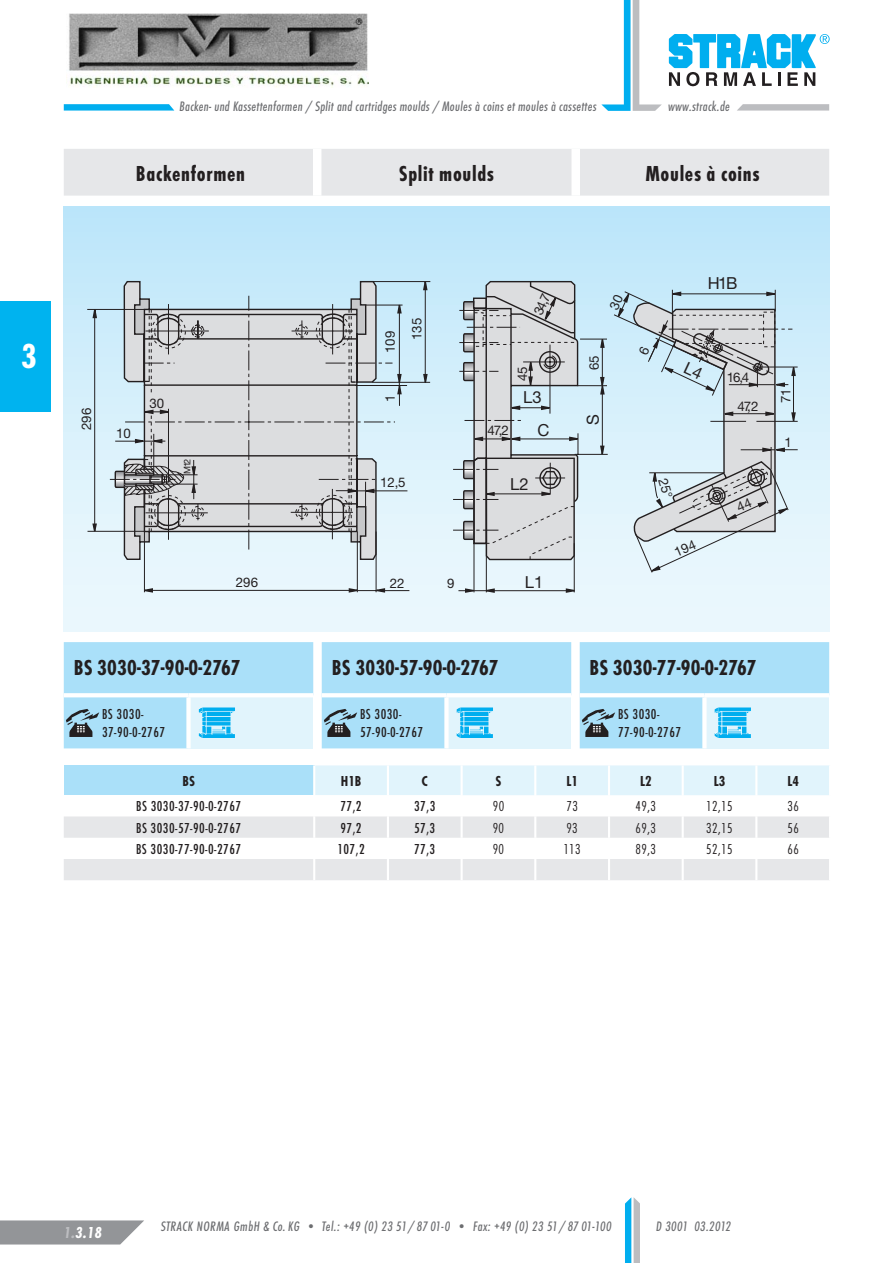
<style>
.page{position:relative;width:893px;height:1263px;background:#fff}
.page>*{position:absolute;margin:0;border:0;box-sizing:border-box;transform-origin:0 0}
.t1{font:36px "Futura T Bol Con";color:#fff}
.t2{font:22.5px "Futura T Bol Con";letter-spacing:.025em;color:#231f20}
.t3{font:16.65px/32.2px "Helvetica Neue LT Std";color:#231f20}
.t4{font:16.5px "Futura T Bol Con Obl";color:#fff}
.áTabFu__10_12_FutLig{font:15px "Futura T Med Con";letter-spacing:.03em;color:#231f20}
.Grndschr__10_12_FutL{font:15px "Futura T Med Con";letter-spacing:.03em;color:#231f20}
.áTabFu__10_12_FutLig-2{font:15px "Futura T Lig Con";letter-spacing:.03em;color:#231f20}
.t5{font:15px "Futura T Bol Con";color:#231f20}
.t6{font:14.25px "Futura T Med Con Obl";letter-spacing:.02em;color:#6c6d70}
.t7{font:13.2px "Helvetica Neue LT Std";color:#231f20}
.t8{font:9.15px "Helvetica Neue LT Std";color:#231f20}
.s1{color:#bcbdc0}
</style>
<div class="page">
<svg style="left:0;top:1220px;width:144px;height:24px;background:#9d9fa2"></svg>
<svg style="left:625px;top:1197px;width:15px;height:66px"></svg>
<div style="left:64px;top:149px;width:765px;height:47px;background:#e6e7e9"></div>
<div style="left:313px;top:149px;width:8px;height:47px;background:#fff"></div>
<div style="left:571px;top:149px;width:9px;height:47px;background:#fff"></div>
<div style="left:0;top:301px;width:51px;height:110px;background:#00b3ef"></div>
<svg style="left:669px;top:34px;width:161px;height:52px"></svg>
<svg style="left:737px;top:104px;width:92px;height:7px"></svg>
<svg style="left:601px;top:0;width:61px;height:111px"></svg>
<svg style="left:64px;top:104px;width:110px;height:7px"></svg>
<div style="left:64px;top:206px;width:765px;height:425px;background:linear-gradient(to bottom,#bde6fa,#f0f9fd)"></div>
<svg style="left:64px;top:642px;width:249px;height:106px;background:#b6e2f6"></svg>
<img style="left:199px;top:707px;width:36px;height:27px">
<svg style="left:137px;top:591px;width:17px;height:2px"></svg>
<svg style="left:422px;top:274px;width:6px;height:17px"></svg>
<svg style="left:464px;top:591px;width:32px;height:3px"></svg>
<svg style="left:565px;top:591px;width:17px;height:3px"></svg>
<hr style="left:144px;top:531px;width:1px;height:61px;background:#231f20">
<hr style="left:373px;top:281px;width:57px;height:1px;background:#231f20">
<svg style="left:348px;top:591px;width:61px;height:2px"></svg>
<hr style="left:425px;top:288px;width:1px;height:88px;background:#231f20">
<hr style="left:574px;top:543px;width:1px;height:49px;background:#231f20">
<hr style="left:486px;top:543px;width:1px;height:49px;background:#231f20">
<hr style="left:474px;top:543px;width:1px;height:49px;background:#231f20">
<svg style="left:115px;top:330px;width:683px;height:261px;background:#def0f8"></svg>
<svg style="left:453px;top:280px;width:132px;height:281px;background:#c3cbd0"></svg>
<svg style="left:110px;top:280px;width:293px;height:281px;background:#c7cfd4"></svg>
<svg style="left:92px;top:522px;width:6px;height:16px"></svg>
<svg style="left:92px;top:302px;width:6px;height:17px"></svg>
<hr style="left:94px;top:313px;width:1px;height:217px;background:#231f20">
<hr style="left:87px;top:309px;width:58px;height:1px;background:#231f20">
<hr style="left:88px;top:531px;width:57px;height:1px;background:#231f20">
<svg style="left:64px;top:765px;width:765px;height:30px;background:#cfedfb"></svg>
<svg style="left:64px;top:816px;width:765px;height:64px;fill:#e6e7e9"></svg>
<hr style="left:313px;top:765px;width:2px;height:30px;background:#fff">
<hr style="left:387px;top:765px;width:2px;height:30px;background:#fff">
<hr style="left:461px;top:765px;width:2px;height:30px;background:#fff">
<hr style="left:534px;top:765px;width:2px;height:30px;background:#fff">
<hr style="left:608px;top:765px;width:2px;height:30px;background:#fff">
<hr style="left:682px;top:765px;width:2px;height:30px;background:#fff">
<hr style="left:755px;top:765px;width:2px;height:30px;background:#fff">
<hr style="left:313px;top:816px;width:2px;height:22px;background:#fff">
<hr style="left:387px;top:816px;width:2px;height:22px;background:#fff">
<hr style="left:461px;top:816px;width:2px;height:22px;background:#fff">
<hr style="left:534px;top:816px;width:2px;height:22px;background:#fff">
<hr style="left:608px;top:816px;width:2px;height:22px;background:#fff">
<hr style="left:682px;top:816px;width:2px;height:22px;background:#fff">
<hr style="left:755px;top:816px;width:2px;height:22px;background:#fff">
<hr style="left:313px;top:838px;width:2px;height:21px;background:#fff">
<hr style="left:387px;top:838px;width:2px;height:21px;background:#fff">
<hr style="left:461px;top:838px;width:2px;height:21px;background:#fff">
<hr style="left:534px;top:838px;width:2px;height:21px;background:#fff">
<hr style="left:608px;top:838px;width:2px;height:21px;background:#fff">
<hr style="left:682px;top:838px;width:2px;height:21px;background:#fff">
<hr style="left:755px;top:838px;width:2px;height:21px;background:#fff">
<hr style="left:313px;top:859px;width:2px;height:21px;background:#fff">
<hr style="left:387px;top:859px;width:2px;height:21px;background:#fff">
<hr style="left:461px;top:859px;width:2px;height:21px;background:#fff">
<hr style="left:534px;top:859px;width:2px;height:21px;background:#fff">
<hr style="left:608px;top:859px;width:2px;height:21px;background:#fff">
<hr style="left:682px;top:859px;width:2px;height:21px;background:#fff">
<hr style="left:755px;top:859px;width:2px;height:21px;background:#fff">
<svg style="left:322px;top:642px;width:249px;height:106px;background:#b6e2f6"></svg>
<img style="left:457px;top:707px;width:36px;height:27px">
<svg style="left:580px;top:642px;width:249px;height:106px;background:#b6e2f6"></svg>
<img style="left:715px;top:707px;width:36px;height:27px">
<img style="left:69px;top:14px;width:299px;height:74px">
<svg style="left:599px;top:287px;width:199px;height:287px;background:#cbdae2"></svg>
<h1 class="t1" style="left:21px;top:336px;width:17px">3</h1>
<p class="t6" style="left:180px;top:98px;width:418px">Backen- und Kassettenformen / Split and cartridges moulds / Moules à coins et moules à cassettes</p>
<p class="t6" style="left:668px;top:98px;width:63px">www.strack.de</p>
<h2 class="t2" style="left:136px;top:160px;width:111px">Backenformen</h2>
<h2 class="t2" style="left:399px;top:160px;width:97px">Split moulds</h2>
<h2 class="t2" style="left:645px;top:160px;width:116px">Moules à coins</h2>
<p class="t7" style="left:382px;top:353px;width:24px;rotate:-90deg">109</p>
<p class="t7" style="left:409px;top:340px;width:24px;rotate:-90deg">135</p>
<p class="t7" style="left:530px;top:311px;width:23px;rotate:-65deg">34,7</p>
<p class="t7" style="left:515px;top:381px;width:16px;rotate:-90deg">45</p>
<p class="t7" style="left:586px;top:370px;width:16px;rotate:-90deg">65</p>
<p class="t3" style="left:537px;top:381px;width:13px;text-indent:-14px">L3<br>C</p>
<p class="t7" style="left:382px;top:402px;width:9px;rotate:-90deg">1</p>
<p class="t7" style="left:150px;top:395px;width:16px">30</p>
<p class="t7" style="left:79px;top:430px;width:24px;rotate:-90deg">296</p>
<p class="t3" style="left:577px;top:425px;width:12px;rotate:-90deg">S</p>
<p class="t7" style="left:487px;top:422px;width:23px">47,2</p>
<p class="t7" style="left:116px;top:426px;width:16px">10</p>
<p class="t8" style="left:182px;top:474px;width:17px;rotate:-90deg">M12</p>
<p class="t7" style="left:380px;top:475px;width:27px">12,5</p>
<p class="t3" style="left:510px;top:467px;width:20px">L2</p>
<p class="t3" style="left:708px;top:267px;width:31px">H1B</p>
<p class="t7" style="left:727px;top:369px;width:24px">16,4</p>
<p class="t7" style="left:737px;top:398px;width:22px">47,2</p>
<p class="t7" style="left:778px;top:403px;width:16px;rotate:-90deg">71</p>
<p class="t7" style="left:784px;top:434px;width:9px">1</p>
<p class="t7" style="left:236px;top:575px;width:24px">296</p>
<p class="t2" style="left:74px;top:654px;width:168px">BS 3030-37-90-0-2767</p>
<p class="Grndschr__10_12_FutL" style="left:102px;top:706px;width:43px">BS 3030-</p>
<p class="Grndschr__10_12_FutL" style="left:102px;top:724px;width:65px">37-90-0-2767</p>
<p class="t7" style="left:390px;top:575px;width:16px">22</p>
<p class="t7" style="left:447px;top:575px;width:9px">9</p>
<p class="t3" style="left:525px;top:565px;width:20px">L1</p>
<p class="t2" style="left:332px;top:654px;width:168px">BS 3030-57-90-0-2767</p>
<p class="Grndschr__10_12_FutL" style="left:360px;top:706px;width:43px">BS 3030-</p>
<p class="Grndschr__10_12_FutL" style="left:360px;top:724px;width:65px">57-90-0-2767</p>
<p class="t2" style="left:589px;top:654px;width:169px">BS 3030-77-90-0-2767</p>
<p class="Grndschr__10_12_FutL" style="left:618px;top:706px;width:43px">BS 3030-</p>
<p class="Grndschr__10_12_FutL" style="left:618px;top:724px;width:65px">77-90-0-2767</p>
<p class="t5" style="left:182px;top:772px;width:14px">BS</p>
<p class="t5" style="left:341px;top:772px;width:22px">H1B</p>
<p class="t5" style="left:422px;top:772px;width:8px">C</p>
<p class="t5" style="left:496px;top:772px;width:7px">S</p>
<p class="t5" style="left:566px;top:772px;width:13px">L1</p>
<p class="t5" style="left:640px;top:772px;width:13px">L2</p>
<p class="t5" style="left:714px;top:772px;width:13px">L3</p>
<p class="t5" style="left:787px;top:772px;width:13px">L4</p>
<p class="áTabFu__10_12_FutLig" style="left:136px;top:798px;width:107px">BS 3030-37-90-0-2767</p>
<p class="áTabFu__10_12_FutLig" style="left:340px;top:798px;width:23px">77,2</p>
<p class="áTabFu__10_12_FutLig" style="left:414px;top:798px;width:23px">37,3</p>
<p class="áTabFu__10_12_FutLig-2" style="left:493px;top:798px;width:13px">90</p>
<p class="áTabFu__10_12_FutLig-2" style="left:566px;top:798px;width:13px">73</p>
<p class="áTabFu__10_12_FutLig-2" style="left:636px;top:798px;width:22px">49,3</p>
<p class="áTabFu__10_12_FutLig-2" style="left:706px;top:798px;width:28px">12,15</p>
<p class="áTabFu__10_12_FutLig-2" style="left:787px;top:798px;width:13px">36</p>
<p class="áTabFu__10_12_FutLig" style="left:136px;top:820px;width:107px">BS 3030-57-90-0-2767</p>
<p class="áTabFu__10_12_FutLig" style="left:340px;top:820px;width:23px">97,2</p>
<p class="áTabFu__10_12_FutLig" style="left:414px;top:820px;width:23px">57,3</p>
<p class="áTabFu__10_12_FutLig-2" style="left:493px;top:820px;width:13px">90</p>
<p class="áTabFu__10_12_FutLig-2" style="left:566px;top:820px;width:13px">93</p>
<p class="áTabFu__10_12_FutLig-2" style="left:636px;top:820px;width:22px">69,3</p>
<p class="áTabFu__10_12_FutLig-2" style="left:706px;top:820px;width:28px">32,15</p>
<p class="áTabFu__10_12_FutLig-2" style="left:787px;top:820px;width:13px">56</p>
<p class="áTabFu__10_12_FutLig" style="left:136px;top:841px;width:107px">BS 3030-77-90-0-2767</p>
<p class="áTabFu__10_12_FutLig" style="left:337px;top:841px;width:29px">107,2</p>
<p class="áTabFu__10_12_FutLig" style="left:414px;top:841px;width:23px">77,3</p>
<p class="áTabFu__10_12_FutLig-2" style="left:493px;top:841px;width:13px">90</p>
<p class="áTabFu__10_12_FutLig-2" style="left:563px;top:841px;width:19px">113</p>
<p class="áTabFu__10_12_FutLig-2" style="left:635px;top:841px;width:22px">89,3</p>
<p class="áTabFu__10_12_FutLig-2" style="left:706px;top:841px;width:28px">52,15</p>
<p class="áTabFu__10_12_FutLig-2" style="left:787px;top:841px;width:13px">66</p>
<p class="t4" style="left:64px;top:1223px;width:39px"><span class="s1">1.</span>3.18</p>
<p class="t6" style="left:161px;top:1219px;width:452px">STRACK NORMA GmbH &amp; Co. KG • Tel.: +49 (0) 23 51 / 87 01-0 • Fax: +49 (0) 23 51 / 87 01-100</p>
<p class="t6" style="left:656px;top:1219px;width:76px">D 3001 03.2012</p>
</div>
